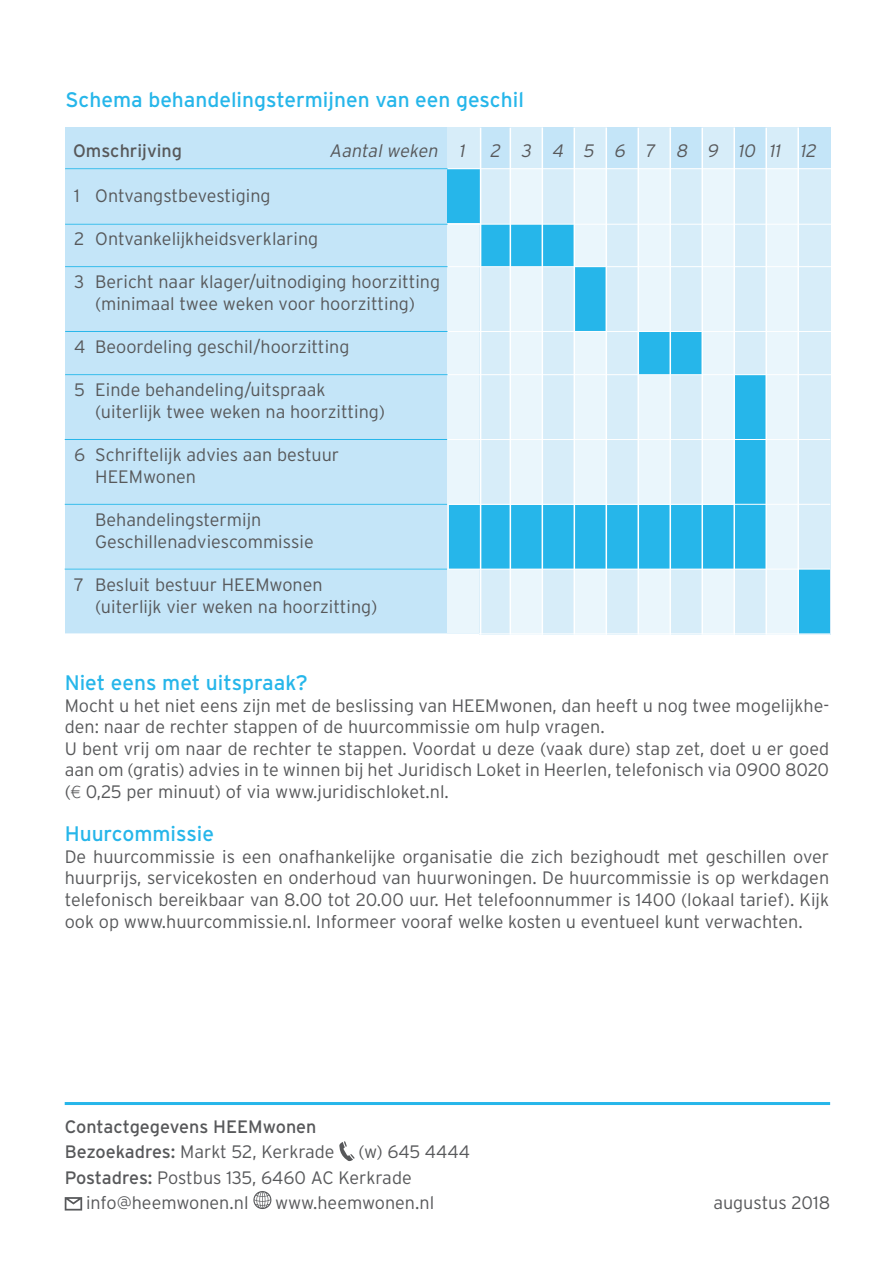
<style>
.page{position:relative;width:893px;height:1263px;background:#fff}
.page>*{position:absolute;margin:0;border:0;box-sizing:border-box;transform-origin:0 0}
.lead{font:21px "Interstate";color:#26b6ea}
._1brood{font:300 18px/21.6px "Interstate";color:#57585a}
._1brood-2{font:18px "Interstate";color:#57585a}
.t1{font:italic 300 18px "Interstate";color:#57585a}
.s1{font-family:"Gill Sans"}
.s2{font-weight:400}
</style>
<div class="page">
<div style="left:65px;top:128px;width:525px;height:506px;background:#c4e5f8"></div>
<div style="left:447px;top:128px;width:32px;height:505px;background:#eaf6fc"></div>
<div style="left:479px;top:128px;width:32px;height:507px;background:#d7edf9"></div>
<div style="left:511px;top:128px;width:32px;height:507px;background:#eaf6fc"></div>
<div style="left:543px;top:128px;width:32px;height:507px;background:#d7edf9"></div>
<div style="left:575px;top:128px;width:32px;height:507px;background:#eaf6fc"></div>
<div style="left:607px;top:128px;width:32px;height:507px;background:#d7edf9"></div>
<div style="left:639px;top:128px;width:32px;height:507px;background:#eaf6fc"></div>
<div style="left:671px;top:128px;width:32px;height:507px;background:#d7edf9"></div>
<div style="left:703px;top:128px;width:32px;height:507px;background:#eaf6fc"></div>
<div style="left:735px;top:128px;width:32px;height:507px;background:#d7edf9"></div>
<div style="left:767px;top:128px;width:32px;height:507px;background:#eaf6fc"></div>
<div style="left:799px;top:128px;width:32px;height:507px;background:#d7edf9"></div>
<div style="left:447px;top:128px;width:34px;height:40px;background:#d7edf9"></div>
<div style="left:481px;top:128px;width:30px;height:40px;background:#c4e5f8"></div>
<div style="left:511px;top:128px;width:32px;height:40px;background:#d7edf9"></div>
<div style="left:543px;top:128px;width:32px;height:40px;background:#c4e5f8"></div>
<div style="left:575px;top:128px;width:32px;height:40px;background:#d7edf9"></div>
<div style="left:607px;top:128px;width:32px;height:40px;background:#c4e5f8"></div>
<div style="left:639px;top:128px;width:32px;height:40px;background:#d7edf9"></div>
<div style="left:671px;top:128px;width:32px;height:40px;background:#c4e5f8"></div>
<div style="left:703px;top:128px;width:32px;height:40px;background:#d7edf9"></div>
<div style="left:735px;top:128px;width:32px;height:40px;background:#c4e5f8"></div>
<div style="left:767px;top:128px;width:32px;height:40px;background:#d7edf9"></div>
<div style="left:799px;top:128px;width:32px;height:40px;background:#c4e5f8"></div>
<div style="left:447px;top:169px;width:33px;height:54px;background:#26b6ea"></div>
<div style="left:481px;top:224px;width:93px;height:43px;background:#26b6ea"></div>
<div style="left:575px;top:267px;width:30px;height:64px;background:#26b6ea"></div>
<div style="left:639px;top:332px;width:63px;height:43px;background:#26b6ea"></div>
<div style="left:735px;top:375px;width:31px;height:65px;background:#26b6ea"></div>
<div style="left:735px;top:439px;width:31px;height:67px;background:#26b6ea"></div>
<div style="left:798px;top:569px;width:31px;height:65px;background:#26b6ea"></div>
<div style="left:449px;top:505px;width:317px;height:64px;background:#26b6ea"></div>
<hr style="left:66px;top:224px;width:765px;height:1px;background:#fff">
<hr style="left:66px;top:168px;width:765px;height:1px;background:#fff">
<hr style="left:66px;top:266px;width:765px;height:1px;background:#fff">
<hr style="left:66px;top:331px;width:765px;height:1px;background:#fff">
<hr style="left:66px;top:374px;width:765px;height:1px;background:#fff">
<hr style="left:65px;top:439px;width:765px;height:1px;background:#fff">
<hr style="left:65px;top:504px;width:765px;height:1px;background:#fff">
<hr style="left:65px;top:569px;width:765px;height:1px;background:#fff">
<hr style="left:65px;top:633px;width:765px;height:1px;background:#fff">
<hr style="left:65px;top:224px;width:382px;height:1px;background:#26b6ea">
<hr style="left:65px;top:168px;width:382px;height:1px;background:#26b6ea">
<hr style="left:65px;top:266px;width:382px;height:1px;background:#26b6ea">
<hr style="left:65px;top:331px;width:382px;height:1px;background:#26b6ea">
<hr style="left:65px;top:374px;width:382px;height:1px;background:#26b6ea">
<hr style="left:65px;top:439px;width:382px;height:1px;background:#26b6ea">
<hr style="left:65px;top:504px;width:382px;height:1px;background:#26b6ea">
<hr style="left:65px;top:569px;width:382px;height:1px;background:#26b6ea">
<hr style="left:480px;top:128px;width:1px;height:507px;background:#fff">
<hr style="left:510px;top:128px;width:1px;height:507px;background:#fff">
<hr style="left:542px;top:128px;width:1px;height:507px;background:#fff">
<hr style="left:574px;top:128px;width:1px;height:507px;background:#fff">
<hr style="left:606px;top:128px;width:1px;height:507px;background:#fff">
<hr style="left:637px;top:128px;width:2px;height:507px;background:#fff">
<hr style="left:669px;top:128px;width:2px;height:507px;background:#fff">
<hr style="left:701px;top:128px;width:2px;height:507px;background:#fff">
<hr style="left:733px;top:128px;width:2px;height:507px;background:#fff">
<hr style="left:765px;top:128px;width:2px;height:507px;background:#fff">
<hr style="left:797px;top:128px;width:2px;height:507px;background:#fff">
<svg style="left:339px;top:1141px;width:16px;height:20px"></svg>
<svg style="left:65px;top:1197px;width:17px;height:13px"></svg>
<svg style="left:253px;top:1191px;width:18px;height:18px"></svg>
<hr style="left:65px;top:1102px;width:765px;height:3px;background:#26b6ea">
<p class="lead" style="left:66px;top:87px;width:460px">Schema behandelingstermijnen van een geschil</p>
<p class="_1brood-2" style="left:73px;top:140px;width:110px">Omschrijving</p>
<p class="t1" style="left:329px;top:140px;width:491px">Aantal weken 1 2 3 4 5 6 7 8 9 10 11 12</p>
<p class="_1brood" style="left:74px;top:185px;width:198px">1 Ontvangstbevestiging</p>
<p class="_1brood" style="left:74px;top:228px;width:246px">2 Ontvankelijkheidsverklaring</p>
<p class="_1brood" style="left:74px;top:271px;width:368px;text-align:center">3 Bericht naar klager/uitnodiging hoorzitting (minimaal twee weken voor hoorzitting)</p>
<p class="_1brood" style="left:74px;top:336px;width:277px">4 Beoordeling geschil/hoorzitting</p>
<p class="_1brood" style="left:95px;top:379px;width:291px;text-indent:-21px">5 Einde behandeling/uitspraak (uiterlijk twee weken na hoorzitting)</p>
<p class="_1brood" style="left:95px;top:444px;width:245px;text-indent:-21px">6 Schriftelijk advies aan bestuur<br>HEEMwonen</p>
<p class="_1brood" style="left:95px;top:509px;width:220px">Behandelingstermijn<br>Geschillenadviescommissie</p>
<p class="_1brood" style="left:95px;top:574px;width:284px;text-indent:-21px">7 Besluit bestuur HEEMwonen (uiterlijk vier weken na hoorzitting)</p>
<p class="lead" style="left:65px;top:671px;width:245px">Niet eens met uitspraak?</p>
<p class="_1brood" style="left:65px;top:694px;width:766px">Mocht u het niet eens zijn met de beslissing van HEEMwonen, dan heeft u nog twee mogelijkhe&shy;den: naar de rechter stappen of de huurcommissie om hulp vragen.</p>
<p class="_1brood" style="left:65px;top:737px;width:766px;text-align:justify">U bent vrij om naar de rechter te stappen. Voordat u deze (vaak dure) stap zet, doet u er goed aan om (gratis) advies in te winnen bij het Juridisch Loket in Heerlen, telefonisch via 0900 8020 (<span class="s1">€</span> 0,25 per minuut) of via www.juridischloket.nl.</p>
<p class="lead" style="left:65px;top:822px;width:151px">Huurcommissie</p>
<p class="_1brood" style="left:65px;top:845px;width:766px;text-align:justify">De huurcommissie is een onafhankelijke organisatie die zich bezighoudt met geschillen over huurprijs, servicekosten en onderhoud van huurwoningen. De huurcommissie is op werkdagen telefonisch bereikbaar van 8.00 tot 20.00 uur. Het telefoonnummer is 1400 (lokaal tarief). Kijk ook op www.huurcommissie.nl. Informeer vooraf welke kosten u eventueel kunt verwachten.</p>
<p class="_1brood-2" style="left:65px;top:1116px;width:253px">Contactgegevens HEEMwonen</p>
<p class="_1brood" style="left:65px;top:1141px;width:271px"><span class="s2">Bezoekadres:</span> Markt 52, Kerkrade</p>
<p class="_1brood" style="left:358px;top:1141px;width:113px">(w) 645 4444</p>
<p class="_1brood" style="left:65px;top:1166px;width:349px"><span class="s2">Postadres:</span> Postbus 135, 6460 AC Kerkrade</p>
<p class="_1brood" style="left:86px;top:1192px;width:164px">info@heemwonen.nl</p>
<p class="_1brood" style="left:275px;top:1192px;width:161px">www.heemwonen.nl</p>
<p class="_1brood" style="left:713px;top:1192px;width:118px">augustus 2018</p>
</div>
